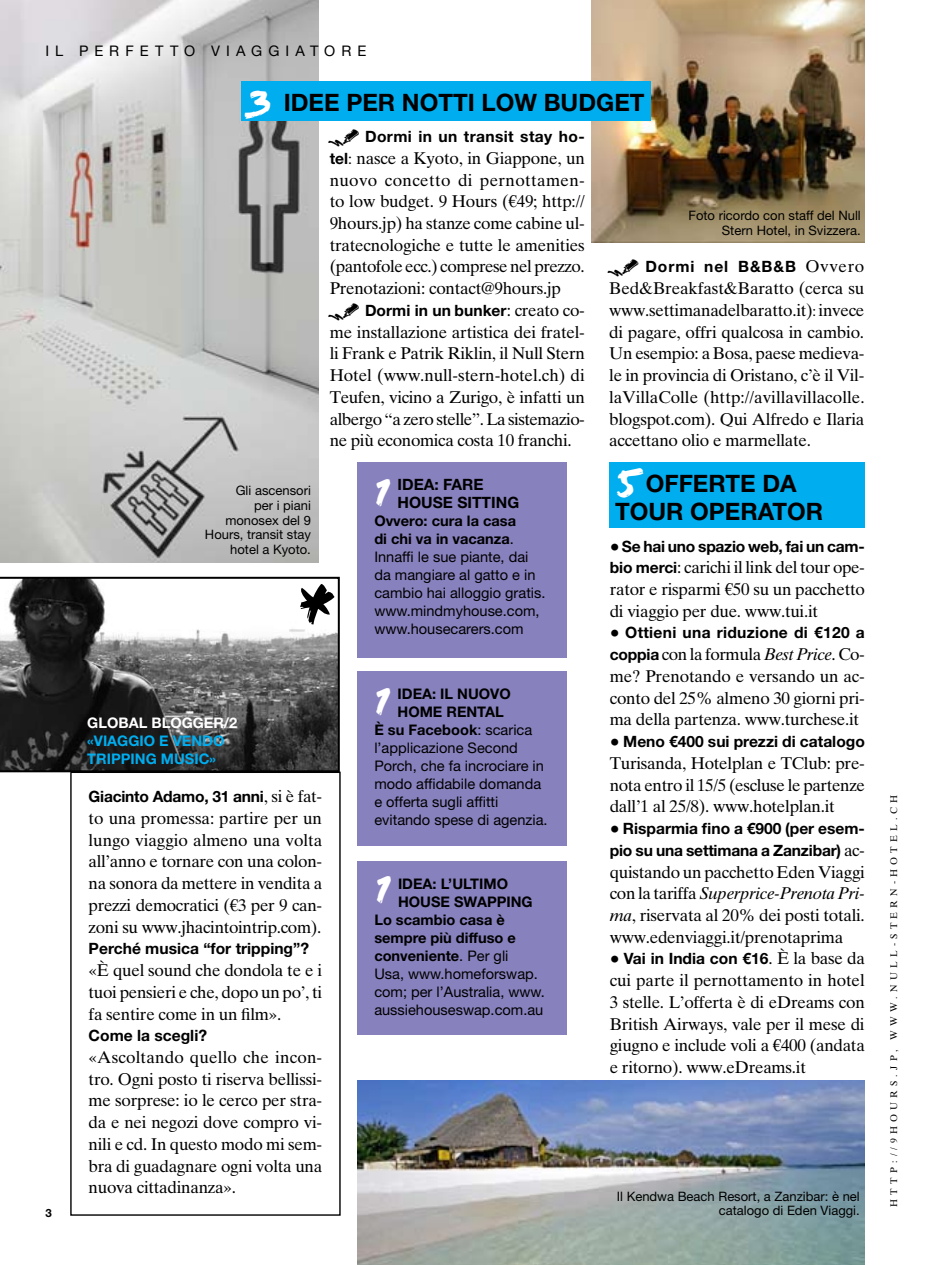
<style>
.page{position:relative;width:947px;height:1265px;background:#fff}
.page>*{position:absolute;margin:0;border:0;box-sizing:border-box;transform-origin:0 0}
.t1{font:102px "Flood Std";color:#000}
.t2{font:42px "Flood Std";color:#fff}
.t3{font:700 24px/28px "Helvetica Neue LT Std";color:#000}
.t4{font:17px/21.8px "Times Ten LT Std";letter-spacing:-.015em;color:#000;text-align:justify}
.t5{font:700 15.6px/18px "Helvetica Neue LT Std";color:#000}
.t6{font:700 15.6px "Helvetica Neue LT Std";letter-spacing:.02em;color:#000}
.t7{font:700 15.6px "Helvetica Neue LT Std";letter-spacing:.025em;color:#000}
.t8{font:700 15.6px "Helvetica Neue LT Std";letter-spacing:.06em;color:#000}
.t9{font:14.6px/18px "Helvetica Neue LT Std";color:#000}
.t10{font:700 14.6px "Helvetica Neue LT Std";color:#000}
.t11{font:700 14.6px "Helvetica Neue LT Std";color:#00adef}
.t12{font:700 14.6px "Helvetica Neue LT Std";color:#fff}
.t13{font:14.6px "Helvetica Neue LT Std";letter-spacing:.42em;color:#000}
.t14{font:13px/14.6px "Helvetica Neue LT Std";color:#000;text-align:right}
.t15{font:9.6px "Times Ten LT Std";letter-spacing:.445em;color:#000}
.s1{font-family:"Flood Std";font-weight:400;font-size:42px;color:#fff}
.s2{font-family:"Flood Std";font-weight:400;font-size:24px}
.s3{font-family:"Helvetica Neue LT Std";font-weight:700;font-size:15.6px}
.s4{font-size:15.6px}
.s5{font-family:"Times Ten LT Std";font-weight:400;font-size:17px}
.s6{font-weight:700}
.s7{font-weight:400}
.s8{font-size:14.6px}
.s9{font-family:"Times Ten LT Std";font-weight:400;font-size:20px}
.s10{font-style:italic}
</style>
<div class="page">
<img style="left:0;top:0;width:319px;height:562px">
<img style="left:357px;top:1080px;width:508px;height:184px">
<img style="left:591px;top:0;width:274px;height:242px">
<svg style="left:0;top:576px;width:340px;height:196px"></svg>
<div style="left:70px;top:771px;width:271px;height:444px;border:1px solid #000"></div>
<div style="left:241px;top:81px;width:409px;height:39px;background:#00adef"></div>
<div style="left:357px;top:462px;width:209px;height:195px;background:#8781bd"></div>
<div style="left:609px;top:462px;width:256px;height:65px;background:#00adef"></div>
<div style="left:357px;top:671px;width:209px;height:175px;background:#8781bd"></div>
<div style="left:357px;top:861px;width:209px;height:173px;background:#8781bd"></div>
<p class="t9" style="left:45px;top:41px;width:15px">i l</p>
<p class="t13" style="left:79px;top:42px;width:187px">perf etto viagg</p>
<p class="t9" style="left:286px;top:41px;width:82px">iatore</p>
<h3 class="t3" style="left:247px;top:87px;width:399px"><span class="s1">3</span> IDEE PER NOTTI LOW BUDGET</h3>
<p class="t7" style="left:330px;top:127px;width:257px"><span class="s2">¤</span> Dormi in un transit stay ho-</p>
<p class="t4" style="left:330px;top:147px;width:257px"><span class="s3">tel</span><span class="s4">:</span> nasce a Kyoto, in Giappone, un nuovo concetto di pernottamen&shy;to low budget. 9 Hours (€49; http:// 9hours.jp) ha stanze come cabine ul&shy;tratecnologiche e tutte le amenities (pantofole ecc.) comprese nel prezzo.<br>Prenotazioni: contact@9hours.jp</p>
<p class="t5" style="left:330px;top:301px;width:257px"><span class="s2">¤</span> Dormi in un bunker<span class="s5">: creato co-</span></p>
<p class="t4" style="left:330px;top:321px;width:257px">me installazione artistica dei fratel&shy;li Frank e Patrik Riklin, il Null Stern Hotel (www.null-stern-hotel.ch) di Teufen, vicino a Zurigo, è infatti un albergo “a zero stelle”. La sistemazio&shy;ne più economica costa 10 franchi.</p>
<p class="t14" style="left:205px;top:483px;width:107px">Gli ascensori<br>per i piani monosex del 9<br>Hours, transit stay hotel a Kyoto.</p>
<p class="t12" style="left:87px;top:713px;width:151px">GLOBAL BLOGGER/2</p>
<p class="t11" style="left:87px;top:731px;width:17px">«viaggio</p>
<p class="t11" style="left:159px;top:731px;width:25px">e vendo</p>
<p class="t11" style="left:87px;top:749px;width:53px">tri pping</p>
<p class="t11" style="left:161px;top:749px;width:23px">music</p>
<p class="t11" style="left:209px;top:749px;width:8px">»</p>
<h1 class="t1" style="left:295px;top:559px;width:35px">*</h1>
<p class="t5" style="left:89px;top:787px;width:235px">Giacinto Adamo, 31 anni<span class="s5">, si è fat-</span></p>
<p class="t4" style="left:89px;top:807px;width:235px">to una promessa: partire per un lungo viaggio almeno una volta all’anno e tornare con una colon&shy;na sonora da mettere in vendita a prezzi democratici (€3 per 9 can&shy;zoni su www.jhacintointrip.com).</p>
<p class="t5" style="left:89px;top:939px;width:222px">Perché musica “for tripping”?</p>
<p class="t4" style="left:89px;top:959px;width:235px">«È quel sound che dondola te e i tuoi pensieri e che, dopo un po’, ti fa sentire come in un film».</p>
<p class="t5" style="left:89px;top:1026px;width:120px">Come la scegli?</p>
<p class="t4" style="left:89px;top:1046px;width:235px">«Ascoltando quello che incon&shy;tro. Ogni posto ti riserva bellissi&shy;me sorprese: io le cerco per stra&shy;da e nei negozi dove compro vi&shy;nili e cd. In questo modo mi sem&shy;bra di guadagnare ogni volta una nuova cittadinanza».</p>
<p class="t5" style="left:397px;top:475px;width:123px">IDEA: FARE<br>HOUSE SITTING</p>
<p class="t9" style="left:374px;top:512px;width:173px"><span class="s6">Ovvero: cura la casa<br>di chi va in vacanza</span>.<br>I nnaffi le sue piante, dai da mangiare al gatto e in cambio hai alloggio gratis. www.mindmyhouse.com, www.housecarers.com</p>
<h2 class="t2" style="left:374px;top:468px;width:18px">1</h2>
<h2 class="t2" style="left:374px;top:676px;width:18px">1</h2>
<p class="t10" style="left:397px;top:684px;width:115px">IDEA: IL NUOVO</p>
<p class="t10" style="left:397px;top:702px;width:60px">homerental</p>
<p class="t10" style="left:374px;top:720px;width:159px">È su Facebook<span class="s7">: scarica</span></p>
<p class="t9" style="left:374px;top:738px;width:145px">l’applicazione Second</p>
<p class="t9" style="left:374px;top:756px;width:171px">Porch, che fa incrociare in</p>
<p class="t9" style="left:374px;top:774px;width:168px">modo affidabile domanda</p>
<p class="t9" style="left:374px;top:792px;width:126px">e offerta sugli affitti</p>
<p class="t9" style="left:374px;top:810px;width:175px">evitando spese di agenzia.</p>
<h2 class="t2" style="left:375px;top:864px;width:18px">1</h2>
<p class="t10" style="left:398px;top:874px;width:63px">IDEA: l’ulti</p>
<p class="t10" style="left:483px;top:874px;width:24px">mo</p>
<p class="t10" style="left:398px;top:892px;width:12px">house</p>
<p class="t10" style="left:454px;top:892px;width:12px">swa</p>
<p class="t9" style="left:374px;top:892px;width:172px;text-indent:113px"><span class="s6">pping<br>Lo scambio casa è sempre più diffuso e conveniente</span>. Per gli<br>Usa, www.homeforswap. com; per l’Australia, www. aussiehouseswap.com.au</p>
<p class="t14" style="left:688px;top:208px;width:174px">Foto ricordo con staff del Null<br>Stern Hotel, in Svizzera.</p>
<p class="t8" style="left:609px;top:257px;width:257px"><span class="s2">¤</span> Dormi nel B&amp;B&amp;B <span class="s5">Ovvero</span></p>
<p class="t4" style="left:609px;top:277px;width:257px">Bed&amp;Breakfast&amp;Baratto (cerca su www.settimanadelbaratto.it)<span class="s8">:</span> invece di pagare, offri qualcosa in cambio.<br>Un esempio: a Bosa, paese medieva&shy;le in provincia di Oristano, c’è il Vil&shy;laVillaColle (http://avillavillacolle. blogspot.com). Qui Alfredo e Ilaria accettano olio e marmellate.</p>
<h3 class="t3" style="left:615px;top:468px;width:210px"><span class="s1">5</span> OFFERTE DA<br>TOUR OPERATOR</h3>
<p class="t5" style="left:610px;top:536px;width:257px"><span class="s9">•</span>Se hai uno spazio web, fai un cam-</p>
<p class="t4" style="left:610px;top:556px;width:257px"><span class="s3">bio merci</span>: carichi il link del tour ope&shy;rator e risparmi €50 su un pacchetto di viaggio per due. www.tui.it</p>
<p class="t6" style="left:610px;top:623px;width:257px"><span class="s9">•</span> Ottieni una riduzione di €120 a</p>
<p class="t4" style="left:610px;top:643px;width:257px"><span class="s3">coppia</span> con la formula <span class="s10">Best Price</span>. Co&shy;me? Prenotando e versando un ac&shy;conto del 25% almeno 30 giorni pri&shy;ma della partenza. www.turchese.it</p>
<p class="t5" style="left:610px;top:732px;width:257px"><span class="s9">•</span> Meno €400 sui prezzi di catalogo</p>
<p class="t4" style="left:610px;top:752px;width:257px">Turisanda, Hotelplan e TClub: pre&shy;nota entro il 15/5 (escluse le partenze dall’1 al 25/8). www.hotelplan.it</p>
<p class="t5" style="left:610px;top:817px;width:257px;line-height:21.8px"><span class="s9">•</span> Risparmia fino a €900 (per esem&shy;pio su una settimana a Zanzibar) <span class="s5">ac-</span></p>
<p class="t4" style="left:610px;top:860px;width:257px">quistando un pacchetto Eden Viaggi con la tariffa <span class="s10">Superprice-Prenota Pri&shy;ma</span>, riservata al 20% dei posti totali. www.edenviaggi.it/prenotaprima</p>
<p class="t5" style="left:610px;top:949px;width:257px"><span class="s9">•</span> Vai in India con €16<span class="s5">. È la base da</span></p>
<p class="t4" style="left:610px;top:969px;width:257px">cui parte il pernottamento in hotel 3 stelle. L’offerta è di eDreams con British Airways, vale per il mese di giugno e include voli a €400 (andata e ritorno). www.eDreams.it</p>
<p class="t14" style="left:617px;top:1188px;width:244px">I l Kendwa Beach Resort, a Zanzibar: è nel catalogo di Eden Viaggi.</p>
<p class="t15" style="left:888px;top:1206px;width:414px;rotate:-90deg">http://9hou rs.jp, www.null-stern -hotel .ch</p>
</div>
